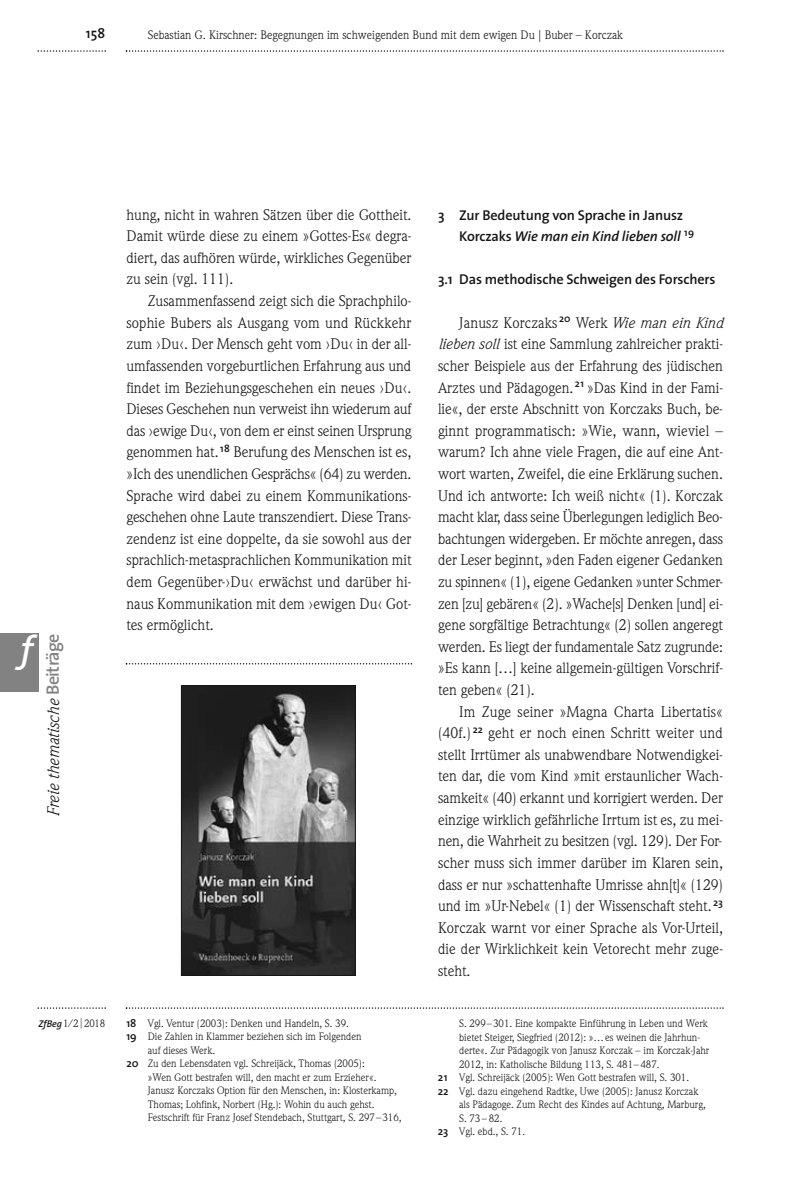
<style>
.page{position:relative;width:808px;height:1191px;background:#fff}
.page>*{position:absolute;margin:0;border:0;box-sizing:border-box;transform-origin:0 0}
.t1{font:italic 600 36px "The Sans";color:#fff}
.t2{font:italic 16.5px "Weidemann";color:#151616}
.t3{font:15px/21.6px "Weidemann";color:#151616;text-align:justify}
.t4{font:600 14.25px/21.6px "The Sans";letter-spacing:-.01em;color:#151616}
.t5{font:600 14.1px "The Sans";color:#151616}
.t6{font:12px "Weidemann";color:#151616}
.t7{font:10.5px "Weidemann";color:#151616}
.s1{font-family:"The Sans";font-weight:300}
.s2{font-family:"The Sans";font-weight:600;font-style:normal;font-size:18px;color:#818281}
.s3{font-style:italic}
.s4{font-family:"The Sans";font-weight:600;font-style:italic;font-size:9.75px}
.s5{font-family:"The Sans";font-weight:200}
.s6{font-family:"The Sans";font-weight:600;font-size:11.25px}
</style>
<div class="page">
<svg style="left:126px;top:50px;width:598px;height:2px"></svg>
<svg style="left:38px;top:50px;width:68px;height:2px"></svg>
<svg style="left:126px;top:1007px;width:598px;height:1px"></svg>
<svg style="left:126px;top:663px;width:286px;height:1px"></svg>
<svg style="left:38px;top:1007px;width:68px;height:1px"></svg>
<div style="left:0;top:634px;width:38px;height:58px;background:#818281"></div>
<img style="left:183px;top:687px;width:170px;height:286px">
<div style="left:181px;top:685px;width:174px;height:290px;border:1px solid #151616"></div>
<p class="t5" style="left:86px;top:28px;width:21px">158</p>
<p class="t6" style="left:148px;top:30px;width:477px">Sebastian G. Kirschner: Begegnungen im schweigenden Bund mit dem ewigen Du <span class="s1">|</span> Buber – Korczak</p>
<h1 class="t1" style="left:21px;top:634px;width:14px">f</h1>
<p class="t2" style="left:47px;top:817px;width:185px;rotate:-90deg">Freie thematische <span class="s2">Beiträge</span></p>
<p class="t3" style="left:126px;top:205px;width:286px">hung, nicht in wahren Sätzen über die Gottheit.<br>Damit würde diese zu einem »Gottes-Es« degra&shy;diert, das aufhören würde, wirkliches Gegenüber zu sein (vgl. 111).</p>
<p class="t3" style="left:126px;top:291px;width:286px;text-indent:21px">Zusammenfassend zeigt sich die Sprachphilo&shy;sophie Bubers als Ausgang vom und Rückkehr zum ›Du‹. Der Mensch geht vom ›Du‹ in der all&shy;umfassenden vorgeburtlichen Erfahrung aus und findet im Beziehungsgeschehen ein neues ›Du‹.<br>Dieses Geschehen nun verweist ihn wiederum auf das ›ewige Du‹, von dem er einst seinen Ursprung genommen hat.<sup>18</sup> Berufung des Menschen ist es, »Ich des unendlichen Gesprächs« (64) zu werden.<br>Sprache wird dabei zu einem Kommunikations&shy;geschehen ohne Laute transzendiert. Diese Trans&shy;zendenz ist eine doppelte, da sie sowohl aus der sprachlich-metasprachlichen Kommunikation mit dem Gegenüber-›Du‹ erwächst und darüber hi&shy;naus Kommunikation mit dem ›ewigen Du‹ Got&shy;tes ermöglicht.</p>
<p class="t4" style="left:459px;top:205px;width:237px;text-indent:-21px">3 Zur Bedeutung von Sprache in Janusz<br>Korczaks <span class="s3">Wie man ein Kind lieben soll</span> <sup>19</sup></p>
<p class="t4" style="left:438px;top:270px;width:279px">3.1 Das methodische Schweigen des Forschers</p>
<p class="t3" style="left:438px;top:313px;width:286px;text-indent:21px">Janusz Korczaks <sup>20</sup> Werk <span class="s3">Wie man ein Kind lieben soll</span> ist eine Sammlung zahlreicher prakti&shy;scher Beispiele aus der Erfahrung des jüdischen Arztes und Pädagogen. <sup>21</sup> »Das Kind in der Fami&shy;lie«, der erste Abschnitt von Korczaks Buch, be&shy;ginnt programmatisch: »Wie, wann, wieviel – warum? Ich ahne viele Fragen, die auf eine Ant&shy;wort warten, Zweifel, die eine Erklärung suchen.<br>Und ich antworte: Ich weiß nicht« (1). Korczak macht klar, dass seine Überlegungen lediglich Beo&shy;bachtungen widergeben. Er möchte anregen, dass der Leser beginnt, »den Faden eigener Gedanken zu spinnen« (1), eigene Gedanken »unter Schmer&shy;zen [zu] gebären« (2). »Wache[s] Denken [und] ei&shy;gene sorgfältige Betrachtung« (2) sollen angeregt werden. Es liegt der fundamentale Satz zugrunde: »Es kann […] keine allgemein-gültigen Vorschrif&shy;ten geben« (21).</p>
<p class="t3" style="left:438px;top:702px;width:287px;text-indent:21px">Im Zuge seiner »Magna Charta Libertatis« (40f.) <sup>22</sup> geht er noch einen Schritt weiter und stellt Irrtümer als unabwendbare Notwendigkei&shy;ten dar, die vom Kind »mit erstaunlicher Wach&shy;samkeit« (40) erkannt und korrigiert werden. Der einzige wirklich gefährliche Irrtum ist es, zu mei&shy;nen, die Wahrheit zu besitzen (vgl. 129). Der For&shy;scher muss sich immer darüber im Klaren sein, dass er nur »schattenhafte Umrisse ahn[t]« (129) und im »Ur-Nebel« (1) der Wissenschaft steht. <sup>23<br></sup>Korczak warnt vor einer Sprache als Vor-Urteil, die der Wirklichkeit kein Vetorecht mehr zuge&shy;steht.</p>
<p class="t7" style="left:39px;top:1019px;width:68px"><span class="s4">ZfBeg</span>1/2<span class="s5">|</span>2018</p>
<p class="t7" style="left:126px;top:1019px;width:224px"><span class="s6">18</span> Vgl. Ventur (2003): Denken und Handeln, S. 39.</p>
<p class="t7" style="left:126px;top:1032px;width:237px"><span class="s6">19</span> Die Zahlen in Klammer beziehen sich im Folgenden</p>
<p class="t7" style="left:148px;top:1046px;width:69px">auf dieses Werk.</p>
<p class="t7" style="left:126px;top:1059px;width:240px"><span class="s6">20</span> Zu den Lebensdaten vgl. Schreijäck, Thomas (2005):</p>
<p class="t7" style="left:148px;top:1073px;width:230px">»Wen Gott bestrafen will, den macht er zum Erzieher«.</p>
<p class="t7" style="left:148px;top:1086px;width:251px">Janusz Korczaks Option für den Menschen, in: Klosterkamp,</p>
<p class="t7" style="left:148px;top:1100px;width:228px">Thomas; Lohfink, Norbert (Hg.): Wohin du auch gehst.</p>
<p class="t7" style="left:148px;top:1113px;width:255px">Festschrift für Franz Josef Stendebach, Stuttgart, S. 297–316,</p>
<p class="t7" style="left:459px;top:1019px;width:250px">S. 299–301. Eine kompakte Einführung in Leben und Werk</p>
<p class="t7" style="left:459px;top:1033px;width:242px">bietet Steiger, Siegfried (2012): »…es weinen die Jahrhun-</p>
<p class="t7" style="left:459px;top:1046px;width:252px">derte«. Zur Pädagogik von Janusz Korczak – im Korczak-Jahr</p>
<p class="t7" style="left:459px;top:1060px;width:202px">2012, in: Katholische Bildung 113, S. 481– 487.</p>
<p class="t7" style="left:438px;top:1073px;width:253px"><span class="s6">21</span> Vgl. Schreijäck (2005): Wen Gott bestrafen will, S. 301.</p>
<p class="t7" style="left:438px;top:1087px;width:262px"><span class="s6">22</span> Vgl. dazu eingehend Radtke, Uwe (2005): Janusz Korczak</p>
<p class="t7" style="left:459px;top:1100px;width:248px">als Pädagoge. Zum Recht des Kindes auf Achtung, Marburg,</p>
<p class="t7" style="left:459px;top:1114px;width:45px">S. 73 – 82.</p>
<p class="t7" style="left:438px;top:1127px;width:89px"><span class="s6">23</span> Vgl. ebd., S. 71.</p>
</div>
